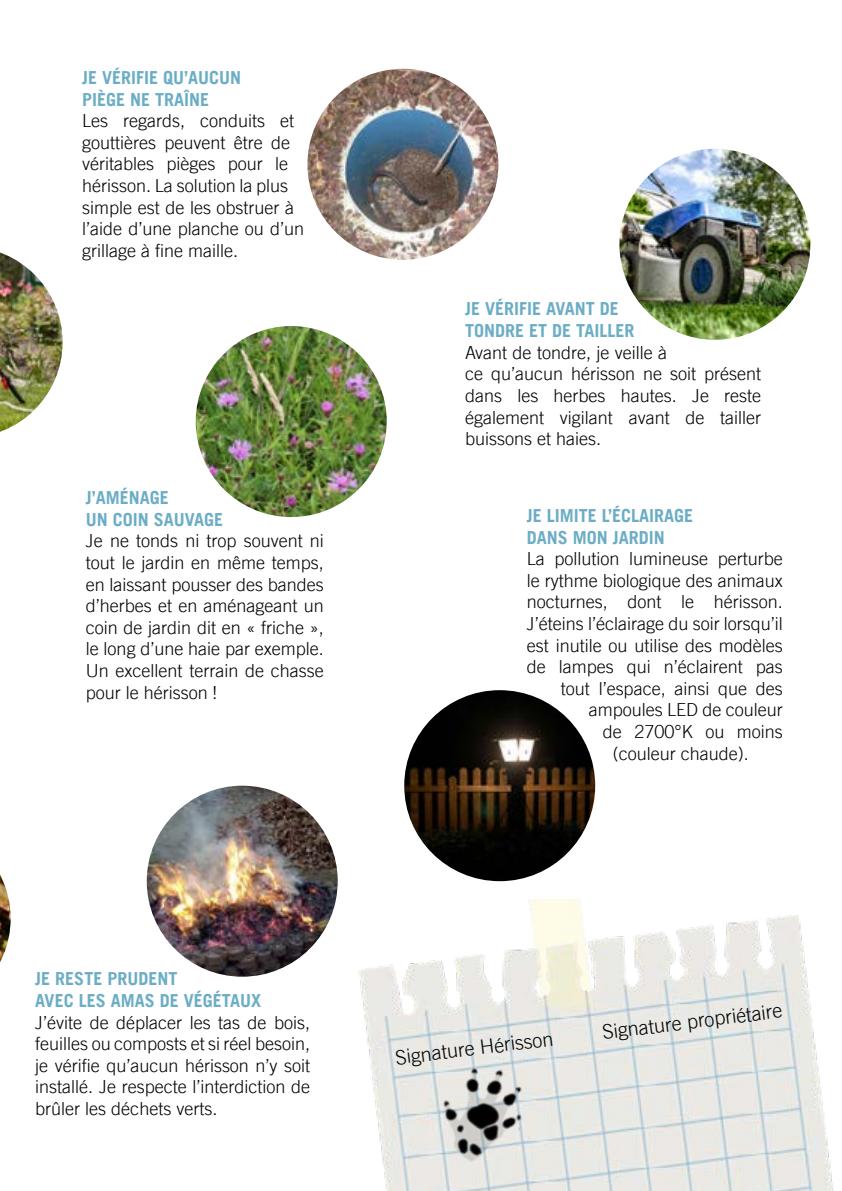
<style>
.page{position:relative;width:842px;height:1191px;background:#fff}
.page>*{position:absolute;margin:0;border:0;box-sizing:border-box;transform-origin:0 0}
.t1{font:300 19.8px "Trade Gothic LT";color:#000}
.t2{font:300 18px/21.6px "Trade Gothic LT";color:#000}
.t3{font:700 18px/21.6px "Trade Gothic LT";color:#6cadc6}
</style>
<div class="page">
<img style="left:359px;top:899px;width:475px;height:292px">
<img style="left:421px;top:1049px;width:118px;height:129px">
<img style="left:0;top:252px;width:63px;height:180px">
<svg style="left:0;top:875px;width:11px;height:87px"></svg>
<img style="left:402px;top:688px;width:195px;height:195px;border-radius:97px">
<div style="left:400px;top:686px;width:199px;height:199px;border:4px solid #fff;border-radius:50%"></div>
<img style="left:194px;top:324px;width:195px;height:195px;border-radius:97px">
<div style="left:192px;top:322px;width:198px;height:199px;border:4px solid #fff;border-radius:50%"></div>
<img style="left:617px;top:147px;width:195px;height:195px;border-radius:97px">
<div style="left:616px;top:145px;width:198px;height:198px;border:4px solid #fff;border-radius:50%"></div>
<img style="left:145px;top:784px;width:195px;height:194px;border-radius:97px">
<div style="left:143px;top:782px;width:198px;height:198px;border:4px solid #fff;border-radius:50%"></div>
<img style="left:306px;top:67px;width:194px;height:195px;border-radius:97px">
<div style="left:304px;top:65px;width:198px;height:198px;border:4px solid #fff;border-radius:50%"></div>
<p class="t3" style="left:82px;top:66px;width:161px">JE VÉRIFIE QU’AUCUN<br>PIÈGE NE TRAÎNE</p>
<p class="t2" style="left:82px;top:110px;width:223px">Les regards, conduits et gouttières peuvent être de véritables pièges pour le hérisson. La solution la plus simple est de les obstruer à l’aide d’une planche ou d’un grillage à fine maille.</p>
<p class="t3" style="left:86px;top:486px;width:139px">J’AMÉNAGE<br>UN COIN SAUVAGE</p>
<p class="t2" style="left:86px;top:530px;width:240px;text-align:justify">Je ne tonds ni trop souvent ni tout le jardin en même temps, en laissant pousser des bandes d’herbes et en aménageant un coin de jardin dit en « friche », le long d’une haie par exemple.<br>Un excellent terrain de chasse pour le hérisson !</p>
<p class="t3" style="left:465px;top:298px;width:171px">JE VÉRIFIE AVANT DE<br>TONDRE ET DE TAILLER</p>
<p class="t2" style="left:465px;top:341px;width:297px">Avant de tondre, je veille à<br>ce qu’aucun hérisson ne soit présent dans les herbes hautes. Je reste également vigilant avant de tailler buissons et haies.</p>
<p class="t3" style="left:527px;top:504px;width:168px">JE LIMITE L’ÉCLAIRAGE<br>DANS MON JARDIN</p>
<p class="t2" style="left:527px;top:548px;width:257px">La pollution lumineuse perturbe</p>
<p class="t2" style="left:527px;top:569px;width:258px">le rythme biologique des animaux</p>
<p class="t2" style="left:527px;top:591px;width:257px">nocturnes, dont le hérisson.</p>
<p class="t2" style="left:527px;top:612px;width:258px">J’éteins l’éclairage du soir lorsqu’il</p>
<p class="t2" style="left:527px;top:634px;width:258px">est inutile ou utilise des modèles</p>
<p class="t2" style="left:527px;top:656px;width:257px">de lampes qui n’éclairent pas</p>
<p class="t2" style="left:561px;top:677px;width:224px">tout l’espace, ainsi que des</p>
<p class="t2" style="left:589px;top:699px;width:195px">ampoules LED de couleur</p>
<p class="t2" style="left:603px;top:720px;width:181px">de 2700°K ou moins</p>
<p class="t2" style="left:613px;top:742px;width:138px">(couleur chaude).</p>
<p class="t3" style="left:35px;top:968px;width:227px">JE RESTE PRUDENT<br>AVEC LES AMAS DE VÉGÉTAUX</p>
<p class="t2" style="left:35px;top:1011px;width:276px;text-align:justify">J’évite de déplacer les tas de bois, feuilles ou composts et si réel besoin, je vérifie qu’aucun hérisson n’y soit installé. Je respecte l’interdiction de brûler les déchets verts.</p>
<p class="t1" style="left:394px;top:1046px;width:160px;rotate:-7deg">Signature Hérisson</p>
<p class="t1" style="left:601px;top:1020px;width:182px;rotate:-7deg">Signature propriétaire</p>
</div>
